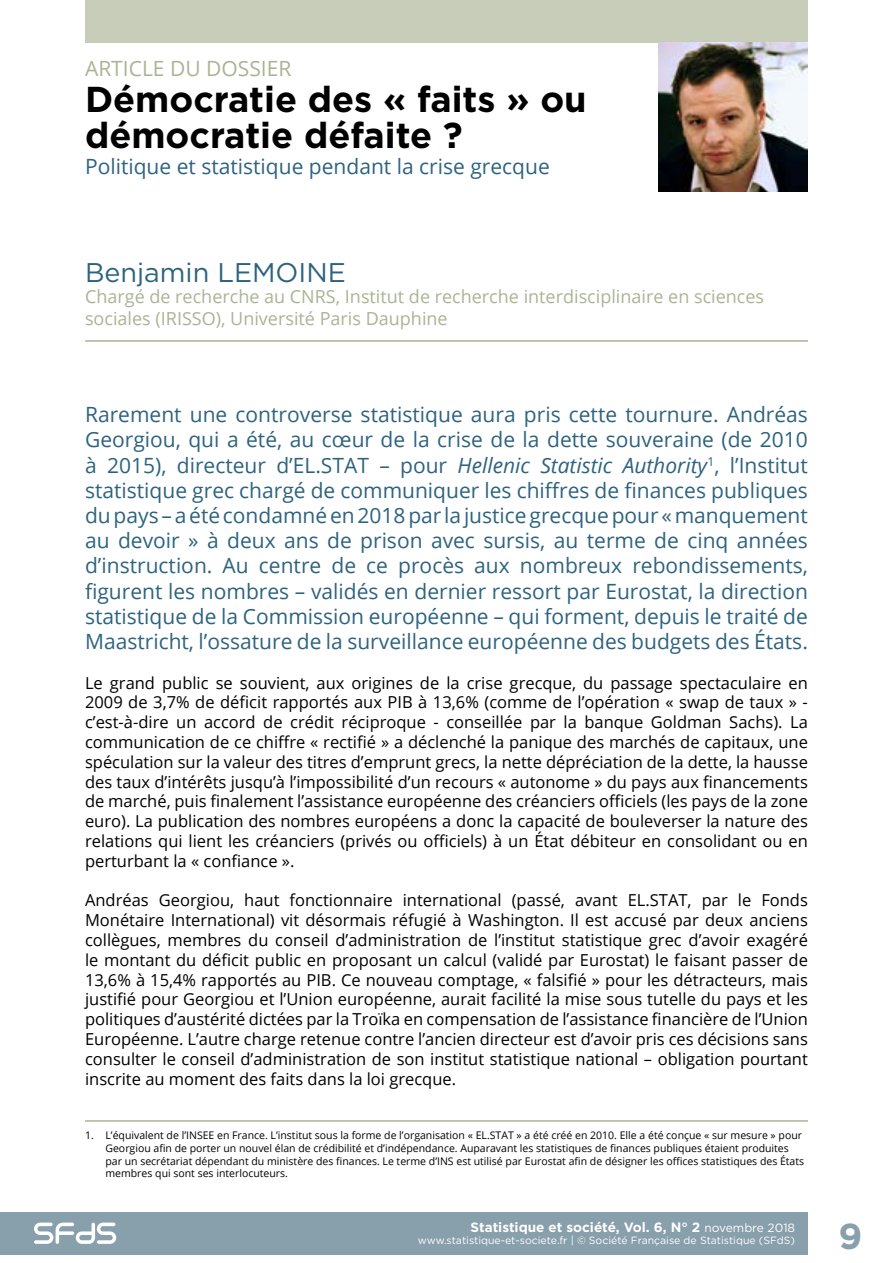
<style>
.page{position:relative;width:893px;height:1263px;background:#fff}
.page>*{position:absolute;margin:0;border:0;box-sizing:border-box;transform-origin:0 0}
.t1{font:700 36px/36px "Gotham";color:#000}
.t2{font:700 36px "Gotham";color:#889fac}
.t3{font:27px "Gotham";color:#2d637f}
.t4{font:21px/25.2px "Open Sans";color:#2d637f;text-align:justify}
.t5{font:21px "Open Sans";color:#abb394}
.t6{font:18px/21.6px "Open Sans";color:#abb394}
.t7{font:16.5px/19.8px "Open Sans";color:#000;text-align:justify}
.t8{font:700 13.5px "Gotham";color:#fff}
.t9{font:10.5px/12.6px "Open Sans";color:#000}
.t10{font:10.5px "Gotham";color:#fff}
.s1{font-style:italic}
.s2{font-weight:400;font-size:12px}
</style>
<div class="page">
<div style="left:0;top:1212px;width:808px;height:42px;background:#889fac"></div>
<svg style="left:34px;top:1222px;width:82px;height:22px"></svg>
<hr style="left:85px;top:340px;width:723px;height:2px;background:#abb394">
<div style="left:85px;top:0;width:723px;height:42px;background:#c8cdb9"></div>
<img style="left:659px;top:42px;width:149px;height:149px">
<hr style="left:85px;top:1120px;width:723px;height:2px;background:#abb394">
<p class="t5" style="left:85px;top:54px;width:208px">ARTICLE DU DOSSIER</p>
<h1 class="t1" style="left:85px;top:82px;width:503px">Démocratie des « faits » ou démocratie défaite ?</h1>
<p class="t4" style="left:85px;top:153px;width:466px">Politique et statistique pendant la crise grecque</p>
<h2 class="t3" style="left:85px;top:255px;width:262px">Benjamin LEMOINE</h2>
<p class="t6" style="left:85px;top:285px;width:681px">Chargé de recherche au CNRS, Institut de recherche interdisciplinaire en sciences sociales (IRISSO), Université Paris Dauphine</p>
<p class="t4" style="left:85px;top:401px;width:724px">Rarement une controverse statistique aura pris cette tournure. Andréas Georgiou, qui a été, au cœur de la crise de la dette souveraine (de 2010 à 2015), directeur d’EL.STAT – pour <span class="s1">Hellenic Statistic Authority</span><sup>1</sup>, l’Institut statistique grec chargé de communiquer les chiffres de finances publiques du pays – a été condamné en 2018 par la justice grecque pour « manquement au devoir » à deux ans de prison avec sursis, au terme de cinq années d’instruction. Au centre de ce procès aux nombreux rebondissements, figurent les nombres – validés en dernier ressort par Eurostat, la direction statistique de la Commission européenne – qui forment, depuis le traité de Maastricht, l’ossature de la surveillance européenne des budgets des États.</p>
<p class="t7" style="left:85px;top:672px;width:724px">Le grand public se souvient, aux origines de la crise grecque, du passage spectaculaire en 2009 de 3,7% de déficit rapportés aux PIB à 13,6% (comme de l’opération « swap de taux » - c’est-à-dire un accord de crédit réciproque - conseillée par la banque Goldman Sachs). La communication de ce chiffre « rectifié » a déclenché la panique des marchés de capitaux, une spéculation sur la valeur des titres d’emprunt grecs, la nette dépréciation de la dette, la hausse des taux d’intérêts jusqu’à l’impossibilité d’un recours « autonome » du pays aux financements de marché, puis finalement l’assistance européenne des créanciers officiels (les pays de la zone euro). La publication des nombres européens a donc la capacité de bouleverser la nature des relations qui lient les créanciers (privés ou officiels) à un État débiteur en consolidant ou en perturbant la « confiance ».</p>
<p class="t7" style="left:85px;top:890px;width:724px">Andréas Georgiou, haut fonctionnaire international (passé, avant EL.STAT, par le Fonds Monétaire International) vit désormais réfugié à Washington. Il est accusé par deux anciens collègues, membres du conseil d’administration de l’institut statistique grec d’avoir exagéré le montant du déficit public en proposant un calcul (validé par Eurostat) le faisant passer de 13,6% à 15,4% rapportés au PIB. Ce nouveau comptage, « falsifié » pour les détracteurs, mais justifié pour Georgiou et l’Union européenne, aurait facilité la mise sous tutelle du pays et les politiques d’austérité dictées par la Troïka en compensation de l’assistance financière de l’Union Européenne. L’autre charge retenue contre l’ancien directeur est d’avoir pris ces décisions sans consulter le conseil d’administration de son institut statistique national – obligation pourtant inscrite au moment des faits dans la loi grecque.</p>
<p class="t9" style="left:105px;top:1129px;width:700px;text-indent:-20px">1. L’équivalent de l’INSEE en France. L’institut sous la forme de l’organisation « EL.STAT » a été créé en 2010. Elle a été conçue « sur mesure » pour Georgiou afin de porter un nouvel élan de crédibilité et d’indépendance. Auparavant les statistiques de finances publiques étaient produites par un secrétariat dépendant du ministère des finances. Le terme d’INS est utilisé par Eurostat afin de désigner les offices statistiques des États membres qui sont ses interlocuteurs.</p>
<p class="t8" style="left:471px;top:1218px;width:326px">Statistique et société, Vol. 6, N° 2 <span class="s2">novembre 2018</span></p>
<p class="t10" style="left:418px;top:1234px;width:379px">www.statistique-et-societe.fr | © Société Française de Statistique (SFdS)</p>
<h1 class="t2" style="left:838px;top:1212px;width:25px">9</h1>
</div>
